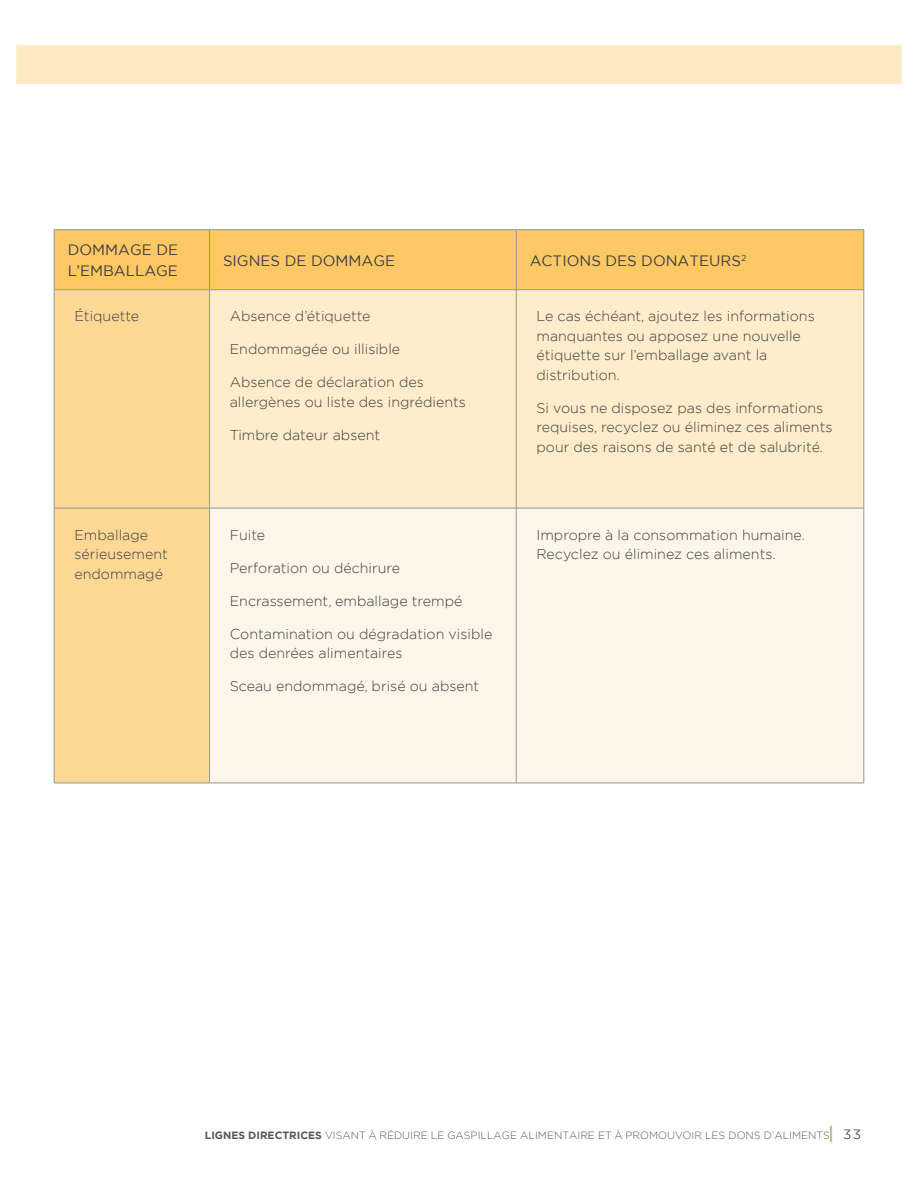
<style>
.page{position:relative;width:918px;height:1188px;background:#fff}
.page>*{position:absolute;margin:0;border:0;box-sizing:border-box;transform-origin:0 0}
.Table_Header{font:15px/21px "Gotham";color:#3e3e3f}
.Table_Body{font:300 14.25px/19.5px "Gotham";color:#3e3e3f}
.t1{font:300 10.5px "Gotham";color:#57585a}
.s1{font-weight:700}
.s2{font-weight:500;font-size:18px;color:#a8b980}
.s3{font-weight:400;font-size:13.5px}
</style>
<div class="page">
<div style="left:55px;top:230px;width:809px;height:59px;background:#fec965"></div>
<div style="left:55px;top:290px;width:154px;height:493px;background:#fed895"></div>
<div style="left:210px;top:290px;width:654px;height:218px;background:#feecca"></div>
<div style="left:210px;top:509px;width:654px;height:274px;background:#fef7e9"></div>
<hr style="left:209px;top:508px;width:1px;height:275px;background:#939598">
<hr style="left:516px;top:508px;width:1px;height:275px;background:#939598">
<hr style="left:54px;top:229px;width:156px;height:1px;background:#939598">
<hr style="left:54px;top:230px;width:1px;height:59px;background:#939598">
<hr style="left:210px;top:229px;width:306px;height:1px;background:#939598">
<hr style="left:209px;top:230px;width:1px;height:59px;background:#939598">
<hr style="left:516px;top:229px;width:348px;height:1px;background:#939598">
<hr style="left:516px;top:230px;width:1px;height:59px;background:#939598">
<hr style="left:864px;top:230px;width:1px;height:59px;background:#939598">
<hr style="left:209px;top:290px;width:1px;height:218px;background:#939598">
<hr style="left:516px;top:290px;width:1px;height:218px;background:#939598">
<hr style="left:54px;top:508px;width:156px;height:1px;background:#939598">
<hr style="left:210px;top:508px;width:306px;height:1px;background:#939598">
<hr style="left:516px;top:508px;width:348px;height:1px;background:#939598">
<hr style="left:54px;top:289px;width:156px;height:1px;background:#939598">
<hr style="left:54px;top:290px;width:1px;height:218px;background:#939598">
<hr style="left:210px;top:289px;width:306px;height:1px;background:#939598">
<hr style="left:516px;top:289px;width:348px;height:1px;background:#939598">
<hr style="left:864px;top:290px;width:1px;height:218px;background:#939598">
<hr style="left:54px;top:508px;width:1px;height:275px;background:#939598">
<hr style="left:864px;top:508px;width:1px;height:275px;background:#939598">
<hr style="left:54px;top:783px;width:156px;height:1px;background:#939598">
<hr style="left:210px;top:783px;width:306px;height:1px;background:#939598">
<hr style="left:516px;top:783px;width:348px;height:1px;background:#939598">
<div style="left:0;top:45px;width:918px;height:39px;background:#fee9c3"></div>
<p class="Table_Header" style="left:68px;top:239px;width:112px">DOMMAGE DE<br>L’EMBALLAGE</p>
<p class="Table_Header" style="left:223px;top:250px;width:174px">SIGNES DE DOMMAGE</p>
<p class="Table_Header" style="left:530px;top:250px;width:218px">ACTIONS DES DONATEURS<sup>2</sup></p>
<p class="Table_Body" style="left:74px;top:306px;width:66px">Étiquette</p>
<p class="Table_Body" style="left:230px;top:306px;width:142px">Absence d’étiquette</p>
<p class="Table_Body" style="left:230px;top:339px;width:172px">Endommagée ou illisible</p>
<p class="Table_Body" style="left:230px;top:372px;width:238px">Absence de déclaration des allergènes ou liste des ingrédients</p>
<p class="Table_Body" style="left:230px;top:425px;width:152px">Timbre dateur absent</p>
<p class="Table_Body" style="left:536px;top:306px;width:280px">Le cas échéant, ajoutez les informations manquantes ou apposez une nouvelle étiquette sur l’emballage avant la distribution.</p>
<p class="Table_Body" style="left:536px;top:398px;width:297px">Si vous ne disposez pas des informations requises, recyclez ou éliminez ces aliments pour des raisons de santé et de salubrité.</p>
<p class="Table_Body" style="left:74px;top:525px;width:95px">Emballage sérieusement endommagé</p>
<p class="Table_Body" style="left:230px;top:525px;width:37px">Fuite</p>
<p class="Table_Body" style="left:230px;top:558px;width:172px">Perforation ou déchirure</p>
<p class="Table_Body" style="left:230px;top:591px;width:234px">Encrassement, emballage trempé</p>
<p class="Table_Body" style="left:230px;top:624px;width:264px">Contamination ou dégradation visible des denrées alimentaires</p>
<p class="Table_Body" style="left:230px;top:676px;width:251px">Sceau endommagé, brisé ou absent</p>
<p class="Table_Body" style="left:536px;top:525px;width:270px">Impropre à la consommation humaine.<br>Recyclez ou éliminez ces aliments.</p>
<p class="t1" style="left:205px;top:1128px;width:658px"><span class="s1">LIGNES DIRECTRICES</span> VISANT À RÉDUIRE LE GASPILLAGE ALIMENTAIRE ET À PROMOUVOIR LES DONS D’ALIMENTS<span class="s2">|</span> <span class="s3">33</span></p>
</div>
